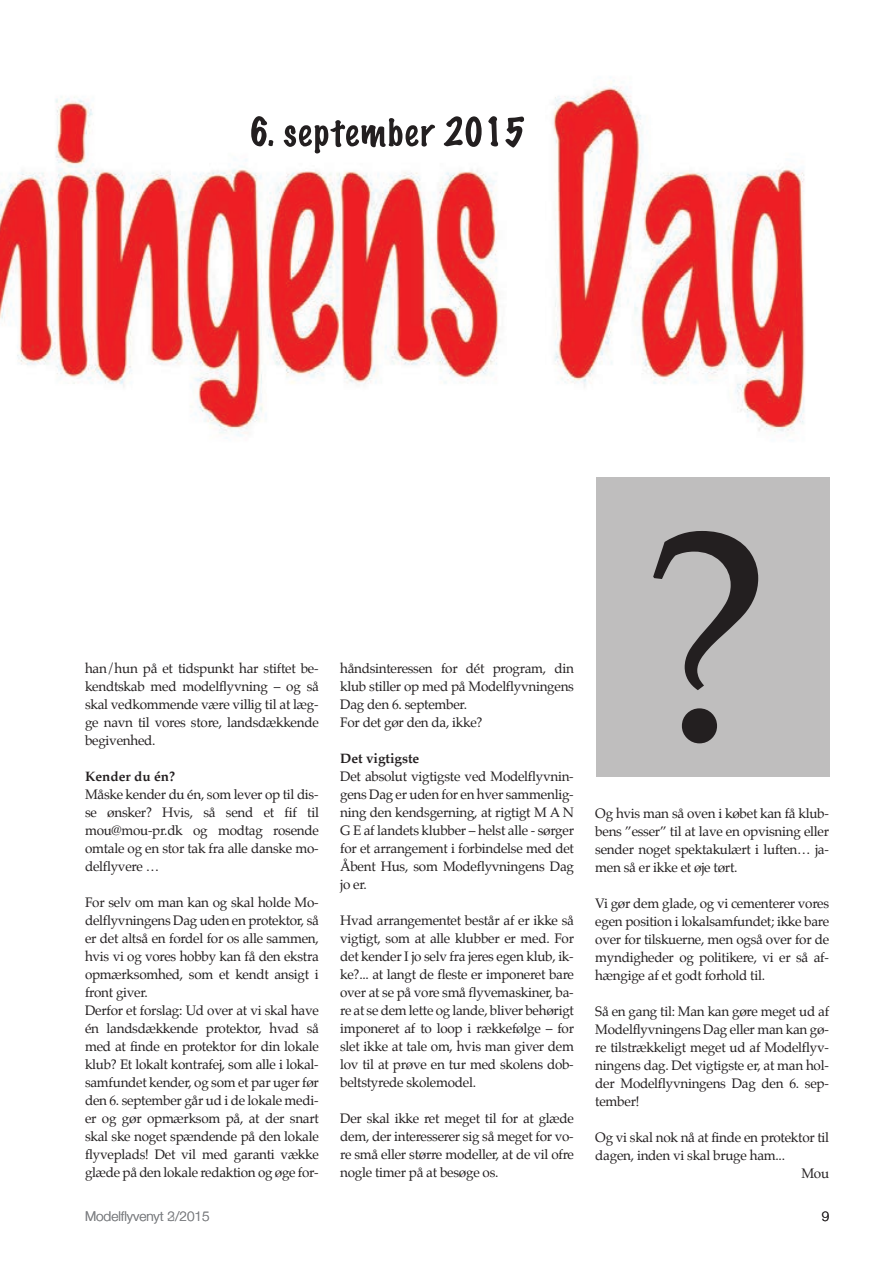
<style>
.page{position:relative;width:893px;height:1263px;background:#fff}
.page>*{position:absolute;margin:0;border:0;box-sizing:border-box;transform-origin:0 0}
.t1{font:300px "Palatino";color:#231f20}
.t2{font:13.5px/18px "Palatino";letter-spacing:-.02em;color:#231f20;text-align:justify}
.t3{font:700 13.5px "Palatino";color:#231f20}
.t4{font:300 13.5px "Helvetica Neue";color:#808285}
.t5{font:300 13.5px "Helvetica Neue";color:#231f20}
</style>
<div class="page">
<img style="left:0;top:77px;width:805px;height:364px">
<img style="left:251px;top:116px;width:271px;height:31px">
<div style="left:596px;top:478px;width:233px;height:299px;background:#bfbebe"></div>
<p class="t2" style="left:85px;top:659px;width:235px">han/hun på et tidspunkt har stiftet be&shy;kendtskab med modelflyvning – og så skal vedkommende være villig til at læg&shy;ge navn til vores store, landsdækkende begivenhed.</p>
<p class="t3" style="left:85px;top:765px;width:91px">kender du én?</p>
<p class="t2" style="left:85px;top:785px;width:235px">Måske kender du én, som lever op til dis&shy;se ønsker? Hvis, så send et fif til mou@mou-pr.dk og modtag rosende omtale og en stor tak fra alle danske mo&shy;delflyvere …</p>
<p class="t2" style="left:85px;top:893px;width:235px;text-align:left">For selv om man kan og skal holde Mo&shy;delflyvningens dag uden en protektor, så er det altså en fordel for os alle sammen, hvis vi og vores hobby kan få den ekstra opmærksomhed, som et kendt ansigt i front giver.<br>derfor et forslag: Ud over at vi skal have én landsdækkende protektor, hvad så med at finde en protektor for din lokale klub? et lokalt kontrafej, som alle i lokal&shy;samfundet kender, og som et par uger før den 6. september går ud i de lokale medi&shy;er og gør opmærksom på, at der snart skal ske noget spændende på den lokale flyveplads! det vil med garanti vække glæde på den lokale redaktion og øge for-</p>
<p class="t2" style="left:340px;top:659px;width:235px;text-align:left">håndsinteressen for dét program, din klub stiller op med på Modelflyvningens dag den 6. september.<br>For det gør den da, ikke?</p>
<p class="t3" style="left:340px;top:747px;width:81px">Det vigtigste</p>
<p class="t2" style="left:340px;top:767px;width:235px">det absolut vigtigste ved Modelflyvnin&shy;gens dag er uden for en hver sammenlig&shy;ning den kendsgerning, at rigtigt M A N G e af landets klubber – helst alle - sørger for et arrangement i forbindelse med det Åbent Hus, som Modeflyvningens dag jo er.</p>
<p class="t2" style="left:340px;top:911px;width:235px">Hvad arrangementet består af er ikke så vigtigt, som at alle klubber er med. For det kender i jo selv fra jeres egen klub, ik&shy;ke?... at langt de fleste er imponeret bare over at se på vore små flyvemaskiner, ba&shy;re at se dem lette og lande, bliver behørigt imponeret af to loop i rækkefølge – for slet ikke at tale om, hvis man giver dem lov til at prøve en tur med skolens dob&shy;beltstyrede skolemodel.</p>
<p class="t2" style="left:340px;top:1109px;width:235px">der skal ikke ret meget til for at glæde dem, der interesserer sig så meget for vo&shy;re små eller større modeller, at de vil ofre nogle timer på at besøge os.</p>
<h1 class="t1" style="left:640px;top:390px;width:135px">?</h1>
<p class="t2" style="left:595px;top:804px;width:235px">Og hvis man så oven i købet kan få klub&shy;bens ”esser” til at lave en opvisning eller sender noget spektakulært i luften… ja&shy;men så er ikke et øje tørt.</p>
<p class="t2" style="left:595px;top:894px;width:235px">Vi gør dem glade, og vi cementerer vores egen position i lokalsamfundet; ikke bare over for tilskuerne, men også over for de myndigheder og politikere, vi er så af&shy;hængige af et godt forhold til.</p>
<p class="t2" style="left:595px;top:1002px;width:235px">Så en gang til: Man kan gøre meget ud af Modelflyvningens dag eller man kan gø&shy;re tilstrækkeligt meget ud af Modelflyv&shy;ningens dag. det vigtigste er, at man hol&shy;der Modelflyvningens dag den 6. sep&shy;tember!</p>
<p class="t2" style="left:595px;top:1128px;width:235px">Og vi skal nok nå at finde en protektor til</p>
<p class="t2" style="left:595px;top:1146px;width:191px">dagen, inden vi skal bruge ham...</p>
<p class="t2" style="left:801px;top:1164px;width:29px">Mou</p>
<p class="t4" style="left:85px;top:1205px;width:126px">Modelflyvenyt 2/2015</p>
<p class="t5" style="left:822px;top:1205px;width:9px">9</p>
<p class="t4" style="left:168px;top:1205px;width:9px">3</p>
</div>
